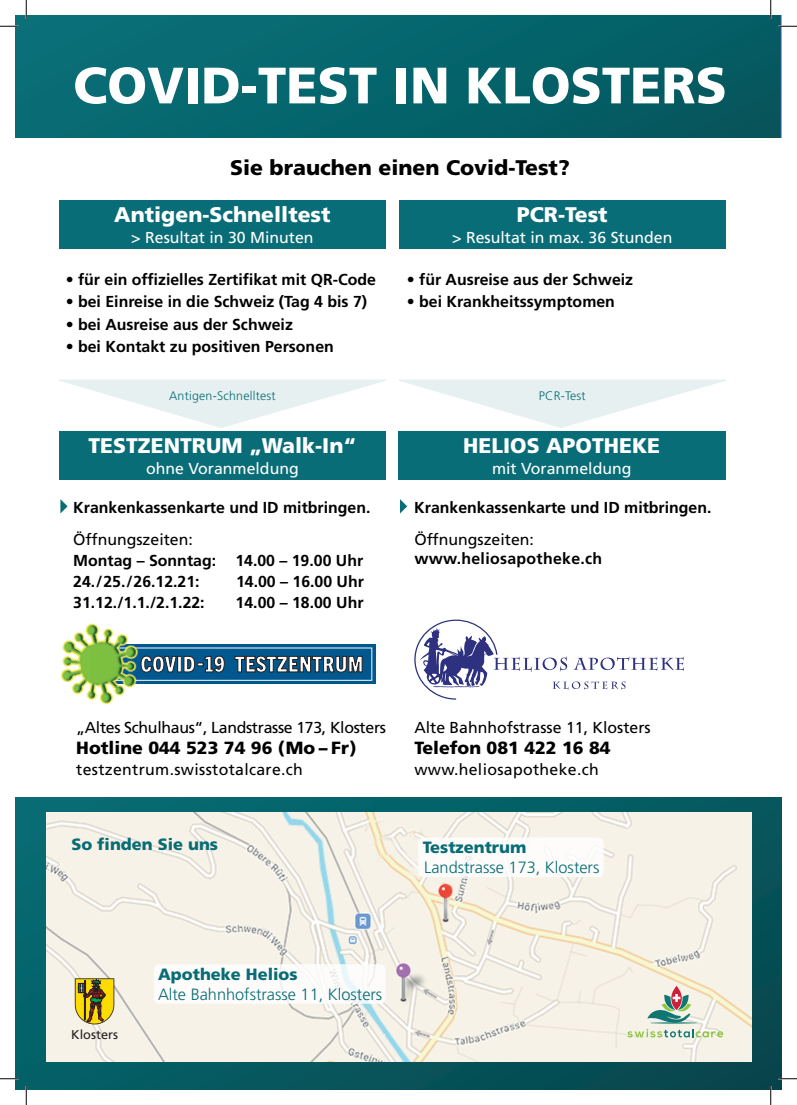
<style>
.page{position:relative;width:797px;height:1105px;background:#fff}
.page>*{position:absolute;margin:0;border:0;box-sizing:border-box;transform-origin:0 0}
.t1{font:900 51.12px "Frutiger LT Std";color:#fff}
.t2{font:900 21.12px "Frutiger LT Std";color:#fff}
.t3{font:900 21.12px "Frutiger LT Std";color:#000001}
.t4{font:900 17.62px "Frutiger LT Std";color:#000001}
.t5{font:300 16.38px "Frutiger LT Std";color:#076c75}
.t6{font:900 16.38px "Frutiger LT Std";color:#076c75}
.t7{font:700 15.88px/21px "Frutiger LT Std";color:#000001}
.t8{font:15.88px "Frutiger LT Std";color:#fff}
.t9{font:15.88px "Frutiger LT Std";color:#000001}
.t10{font:15.88px "Frutiger LT Std";letter-spacing:.02em;color:#000001}
.t11{font:15.88px "Frutiger LT Std";letter-spacing:-.02em;color:#000001}
.t12{font:700 15.88px "Frutiger LT Std";letter-spacing:.02em;color:#000001}
.t13{font:12.75px "Frutiger LT Std";color:#231f20}
.t14{font:300 12.38px "Frutiger LT Std";letter-spacing:.02em;color:#076c75}
</style>
<div class="page">
<svg style="left:16px;top:16px;width:765px;height:121px;background:#06646b"></svg>
<svg style="left:16px;top:797px;width:765px;height:292px;background:#0a5c62"></svg>
<div style="left:59px;top:431px;width:327px;height:49px;background:#096d77"></div>
<div style="left:59px;top:200px;width:327px;height:49px;background:#096d77"></div>
<div style="left:399px;top:200px;width:326px;height:49px;background:#096d77"></div>
<div style="left:398px;top:431px;width:327px;height:49px;background:#096d77"></div>
<img style="left:46px;top:812px;width:705px;height:249px">
<svg style="left:59px;top:379px;width:327px;height:49px"></svg>
<svg style="left:399px;top:379px;width:327px;height:49px"></svg>
<svg style="left:627px;top:986px;width:96px;height:51px;background:#d6dbcb"></svg>
<hr style="left:650px;top:1022px;width:47px;height:1px;background:#0f7672;border-radius:50%">
<div style="left:91px;top:644px;width:284px;height:40px;background:#01588f"></div>
<svg style="left:148px;top:647px;width:224px;height:34px"></svg>
<img style="left:60px;top:623px;width:88px;height:82px">
<svg style="left:75px;top:978px;width:39px;height:47px;background:#b29a27"></svg>
<svg style="left:60px;top:499px;width:8px;height:14px"></svg>
<svg style="left:400px;top:499px;width:7px;height:14px"></svg>
<div style="left:154px;top:964px;width:231px;height:40px;background:#fff;border-radius:5px"></div>
<div style="left:418px;top:837px;width:185px;height:40px;background:#fff;border-radius:5px"></div>
<svg style="left:414px;top:620px;width:270px;height:80px"></svg>
<svg style="left:0;top:25px;width:19px;height:2px"></svg>
<svg style="left:778px;top:25px;width:19px;height:2px"></svg>
<svg style="left:0;top:1078px;width:19px;height:1px"></svg>
<svg style="left:778px;top:1078px;width:19px;height:1px"></svg>
<svg style="left:25px;top:0;width:2px;height:19px"></svg>
<svg style="left:25px;top:1086px;width:2px;height:19px"></svg>
<svg style="left:770px;top:0;width:1px;height:19px"></svg>
<svg style="left:770px;top:1086px;width:1px;height:19px"></svg>
<h1 class="t1" style="left:73px;top:55px;width:655px">COVID-TEST IN KLOSTERS</h1>
<h2 class="t3" style="left:230px;top:155px;width:341px">Sie brauchen einen Covid-Test?</h2>
<h2 class="t2" style="left:114px;top:202px;width:218px">Antigen-Schnelltest</h2>
<p class="t8" style="left:131px;top:228px;width:184px">&gt; Resultat in 30 Minuten</p>
<p class="t7" style="left:66px;top:269px;width:312px">• für ein offizielles Zertifikat mit QR-Code</p>
<p class="t7" style="left:66px;top:291px;width:303px">• bei Einreise in die Schweiz (Tag 4 bis 7)</p>
<p class="t7" style="left:66px;top:314px;width:229px">• bei Ausreise aus der Schweiz</p>
<p class="t7" style="left:66px;top:336px;width:269px">• bei Kontakt zu positiven Personen</p>
<h2 class="t2" style="left:517px;top:202px;width:92px">PCR-Test</h2>
<p class="t8" style="left:452px;top:228px;width:222px">&gt; Resultat in max. 36 Stunden</p>
<p class="t7" style="left:407px;top:269px;width:228px">• für Ausreise aus der Schweiz</p>
<p class="t7" style="left:407px;top:291px;width:210px">• bei Krankheitssymptomen</p>
<p class="t14" style="left:169px;top:389px;width:108px">Antigen-Schnelltest</p>
<p class="t14" style="left:539px;top:389px;width:48px">PCR-Test</p>
<h2 class="t2" style="left:88px;top:433px;width:269px">TESTZENTRUM „Walk-In“</h2>
<p class="t8" style="left:146px;top:459px;width:154px">ohne Voranmeldung</p>
<p class="t7" style="left:73px;top:497px;width:299px">Krankenkassenkarte und ID mitbringen.</p>
<p class="t9" style="left:73px;top:530px;width:121px">Öffnungszeiten:</p>
<p class="t7" style="left:73px;top:550px;width:291px">Montag – Sonntag: 14.00 – 19.00 Uhr<br>24./25./26.12.21:</p>
<p class="t7" style="left:236px;top:571px;width:129px">14.00 – 16.00 Uhr</p>
<p class="t7" style="left:73px;top:591px;width:133px">31.12./1.1./2.1.22:</p>
<p class="t7" style="left:236px;top:591px;width:129px">14.00 – 18.00 Uhr</p>
<h2 class="t2" style="left:463px;top:433px;width:198px">HELIOS APOTHEKE</h2>
<p class="t8" style="left:492px;top:459px;width:141px">mit Voranmeldung</p>
<p class="t7" style="left:414px;top:497px;width:299px">Krankenkassenkarte und ID mitbringen.</p>
<p class="t9" style="left:414px;top:530px;width:121px">Öffnungszeiten:</p>
<p class="t12" style="left:414px;top:549px;width:189px">www.heliosapotheke.ch</p>
<p class="t11" style="left:76px;top:718px;width:311px">„Altes Schulhaus“, Landstrasse 173, Klosters</p>
<p class="t4" style="left:76px;top:737px;width:282px">Hotline 044 523 74 96 (Mo – Fr)</p>
<p class="t10" style="left:76px;top:760px;width:228px">testzentrum.swisstotalcare.ch</p>
<p class="t6" style="left:71px;top:834px;width:148px">So finden Sie uns</p>
<p class="t9" style="left:414px;top:718px;width:238px">Alte Bahnhofstrasse 11, Klosters</p>
<p class="t4" style="left:414px;top:737px;width:198px">Telefon 081 422 16 84</p>
<p class="t10" style="left:414px;top:760px;width:186px">www.heliosapotheke.ch</p>
<p class="t6" style="left:423px;top:837px;width:105px">Testzentrum</p>
<p class="t5" style="left:424px;top:858px;width:177px">Landstrasse 173, Klosters</p>
<p class="t13" style="left:71px;top:1027px;width:48px">Klosters</p>
<p class="t6" style="left:158px;top:964px;width:141px">Apotheke Helios</p>
<p class="t5" style="left:158px;top:985px;width:226px">Alte Bahnhofstrasse 11, Klosters</p>
</div>
